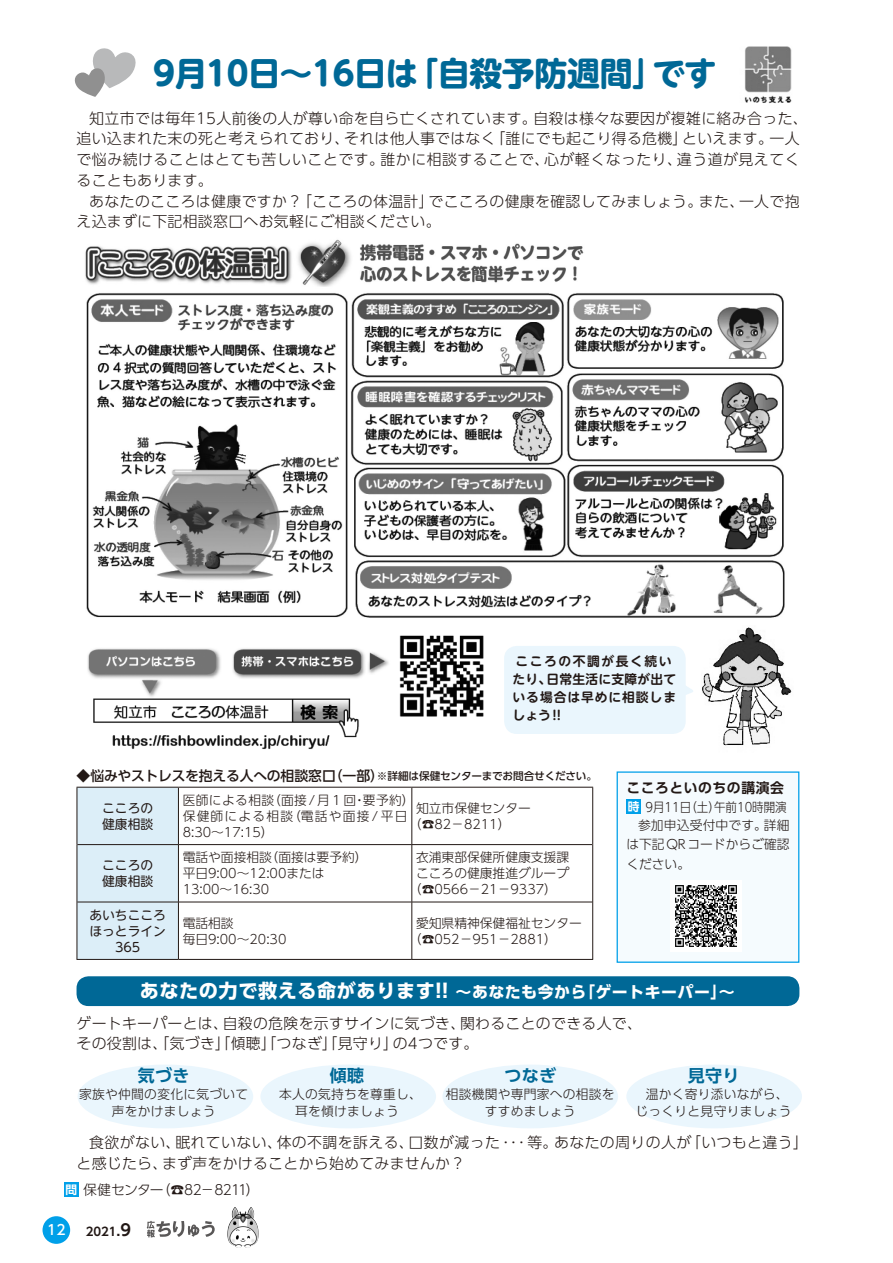
<style>
.page{position:relative;width:893px;height:1263px;background:#fff}
.page>*{position:absolute;margin:0;border:0;box-sizing:border-box;transform-origin:0 0}
.t1{font:700 33px "UD Shin M Go Pro";letter-spacing:-.03em;color:#006896}
.t2{font:700 16.95px "UD Shin Go Pro De";letter-spacing:.02em;color:#006896}
.t3{font:700 15.9px "UD Shin Go Pro";letter-spacing:.03em;color:#fff}
.t4{font:300 14.85px/20.7px "UD Shin Go Pro";letter-spacing:.025em;color:#221815}
.t5{font:500 13.8px "UD Shin Go Pro";letter-spacing:-.01em;color:#221815}
.t6{font:300 13.8px "UD Shin Go Pro";letter-spacing:-.06em;color:#221815}
.t7{font:700 13.8px "UD Shin Go Pro De";letter-spacing:.04em;color:#221815}
.t8{font:500 13.8px "UD Shin Go Pro";color:#fff}
.t9{font:300 12.75px/15.9px "UD Shin Go Pro";letter-spacing:.005em;color:#221815;text-align:center}
.t10{font:300 12.75px/15.9px "UD Shin Go Pro";letter-spacing:.03em;color:#221815}
.t11{font:700 12.75px/18.1px "UD Shin M Go Pro De";letter-spacing:.075em;color:#221815}
.t12{font:12.75px/15.9px "UD Shin M Go Pro";color:#221815}
.t13{font:300 12.75px "UD Shin Go Pro";letter-spacing:.005em;color:#221815;scale:.9 1}
.t14{font:700 11.7px "UD Shin Go Pro De";color:#221815}
.s1{font-size:10.65px}
.s2{font-family:"UD Shin Go Pro De";font-weight:700;font-size:11.7px;color:#fff}
.s3{font-size:19.2px}
.s4{font-size:13.8px}
.s5{font-size:15.9px}
</style>
<div class="page">
<div style="left:78px;top:1064px;width:175px;height:64px;background:#eaf6fd;border-radius:50%"></div>
<div style="left:260px;top:1064px;width:176px;height:64px;background:#eaf6fd;border-radius:50%"></div>
<div style="left:442px;top:1064px;width:176px;height:64px;background:#eaf6fd;border-radius:50%"></div>
<div style="left:626px;top:1064px;width:176px;height:64px;background:#eaf6fd;border-radius:50%"></div>
<div style="left:43px;top:1216px;width:27px;height:28px;background:#00a0e9;border-radius:50%"></div>
<svg style="left:147px;top:1221px;width:68px;height:16px"></svg>
<svg style="left:238px;top:1207px;width:13px;height:7px"></svg>
<img style="left:85px;top:239px;width:700px;height:379px">
<div style="left:64px;top:1182px;width:15px;height:15px;background:#00a0e9"></div>
<div style="left:77px;top:976px;width:722px;height:30px;background:#006896;border-radius:12px"></div>
<div style="left:617px;top:772px;width:182px;height:190px;background:#f5fbfe"></div>
<div style="left:626px;top:799px;width:15px;height:15px;background:#00a0e9"></div>
<div style="left:617px;top:771px;width:182px;height:192px;border:1px solid #00a0e9"></div>
<div style="left:78px;top:788px;width:100px;height:171px;background:#dceef8"></div>
<hr style="left:77px;top:787px;width:101px;height:1px;background:#221815">
<hr style="left:77px;top:788px;width:1px;height:56px;background:#221815">
<hr style="left:178px;top:788px;width:1px;height:56px;background:#221815">
<hr style="left:412px;top:788px;width:1px;height:56px;background:#221815">
<hr style="left:77px;top:844px;width:101px;height:1px;background:#221815">
<hr style="left:178px;top:844px;width:234px;height:1px;background:#221815">
<hr style="left:178px;top:845px;width:1px;height:57px;background:#221815">
<hr style="left:412px;top:844px;width:180px;height:1px;background:#221815">
<hr style="left:412px;top:845px;width:1px;height:57px;background:#221815">
<hr style="left:178px;top:902px;width:234px;height:1px;background:#221815">
<hr style="left:412px;top:902px;width:180px;height:1px;background:#221815">
<hr style="left:178px;top:959px;width:234px;height:1px;background:#221815">
<hr style="left:412px;top:959px;width:181px;height:1px;background:#221815">
<hr style="left:178px;top:902px;width:1px;height:57px;background:#221815">
<hr style="left:412px;top:902px;width:1px;height:57px;background:#221815">
<hr style="left:77px;top:959px;width:101px;height:1px;background:#221815">
<hr style="left:178px;top:787px;width:234px;height:1px;background:#221815">
<hr style="left:412px;top:787px;width:181px;height:1px;background:#221815">
<hr style="left:592px;top:788px;width:1px;height:56px;background:#221815">
<hr style="left:77px;top:844px;width:1px;height:58px;background:#221815">
<hr style="left:592px;top:844px;width:1px;height:58px;background:#221815">
<hr style="left:77px;top:902px;width:1px;height:57px;background:#221815">
<hr style="left:592px;top:902px;width:1px;height:57px;background:#221815">
<hr style="left:77px;top:902px;width:101px;height:1px;background:#221815">
<img style="left:87px;top:635px;width:397px;height:114px">
<img style="left:702px;top:627px;width:90px;height:119px">
<div style="left:504px;top:646px;width:182px;height:88px;background:#eaf6fd;border-radius:13px"></div>
<svg style="left:686px;top:686px;width:7px;height:9px"></svg>
<img style="left:744px;top:46px;width:48px;height:58px">
<svg style="left:74px;top:48px;width:62px;height:49px"></svg>
<img style="left:675px;top:885px;width:62px;height:62px">
<h1 class="t1" style="left:153px;top:47px;width:565px">9月１0日～１6日は「自殺予防週間」です</h1>
<p class="t4" style="left:77px;top:107px;width:733px;text-indent:13px">知立市では毎年15人前後の人が尊い命を自ら亡くされています。自殺は様々な要因が複雑に絡み合った、追い込まれた末の死と考えられており、それは他人事ではなく「誰にでも起こり得る危機」といえます。一人で悩み続けることはとても苦しいことです。誰かに相談することで、心が軽くなったり、違う道が見えてくることもあります。</p>
<p class="t4" style="left:77px;top:190px;width:725px;text-indent:13px">あなたのこころは健康ですか？「こころの体温計」でこころの健康を確認してみましょう。また、一人で抱え込まずに下記相談窓口へお気軽にご相談ください。</p>
<p class="t11" style="left:513px;top:651px;width:165px">こころの不調が長く続いたり、日常生活に支障が出ている場合は早めに相談しましょう!!</p>
<p class="t5" style="left:77px;top:764px;width:522px">◆悩みやストレスを抱える人への相談窓口（一部）<span class="s1">※詳細は保健センターまでお問合せください。</span></p>
<p class="t12" style="left:102px;top:799px;width:53px">こころの健康相談</p>
<p class="t10" style="left:183px;top:791px;width:233px">医師による相談（面接/月１回・要予約）保健師による相談（電話や面接/平日<br>8:30～17:15）</p>
<p class="t9" style="left:409px;top:799px;width:136px;text-align:left;text-indent:7px">知立市保健センター　（☎82－8211）</p>
<p class="t12" style="left:102px;top:857px;width:53px">こころの健康相談</p>
<p class="t9" style="left:183px;top:849px;width:186px;text-align:left">電話や面接相談（面接は要予約）平日9:00～12:00または<br>13:00～16:30</p>
<p class="t9" style="left:416px;top:849px;width:155px">衣浦東部保健所健康支援課</p>
<p class="t9" style="left:416px;top:865px;width:155px">こころの健康推進グループ</p>
<p class="t9" style="left:409px;top:881px;width:149px">（☎0566－21－9337）</p>
<p class="t12" style="left:89px;top:906px;width:78px;text-align:center">あいちこころほっとライン<br>365</p>
<p class="t9" style="left:183px;top:914px;width:105px;text-align:left">電話相談<br>毎日9:00～20:30</p>
<p class="t9" style="left:409px;top:914px;width:174px;text-align:left;text-indent:7px">愛知県精神保健福祉センター（☎052－951－2881）</p>
<p class="t7" style="left:626px;top:777px;width:159px">こころといのちの講演会</p>
<p class="t13" style="left:628px;top:796px;width:178px"><span class="s2">時</span> 9月11日（土）午前10時開演</p>
<p class="t9" style="left:638px;top:816px;width:153px">参加申込受付中です。詳細</p>
<p class="t9" style="left:626px;top:835px;width:165px">は下記QRコードからご確認</p>
<p class="t9" style="left:626px;top:856px;width:65px">ください。</p>
<p class="t3" style="left:140px;top:979px;width:596px"><span class="s3">あなたの力で救える命があります!!</span> ～あなたも今から「ゲートキーパー」～</p>
<p class="t4" style="left:77px;top:1012px;width:567px">ゲートキーパーとは、自殺の危険を示すサインに気づき、関わることのできる人で、その役割は、「気づき」「傾聴」「つなぎ」「見守り」の4つです。</p>
<p class="t2" style="left:138px;top:1062px;width:53px">気づき</p>
<p class="t9" style="left:79px;top:1085px;width:170px;line-height:17px">家族や仲間の変化に気づいて声をかけましょう</p>
<p class="t2" style="left:504px;top:1062px;width:53px">つなぎ</p>
<p class="t9" style="left:446px;top:1085px;width:170px;line-height:17px">相談機関や専門家への相談をすすめましょう</p>
<p class="t2" style="left:330px;top:1062px;width:36px">傾聴</p>
<p class="t9" style="left:279px;top:1085px;width:144px;line-height:17px">本人の気持ちを尊重し、耳を傾けましょう</p>
<p class="t2" style="left:688px;top:1062px;width:53px">見守り</p>
<p class="t9" style="left:636px;top:1085px;width:157px;line-height:17px">温かく寄り添いながら、じっくりと見守りましょう</p>
<p class="t4" style="left:77px;top:1131px;width:733px;text-indent:13px">食欲がない、眠れていない、体の不調を訴える、口数が減った･･･等。あなたの周りの人が「いつもと違う」と感じたら、まず声をかけることから始めてみませんか？</p>
<p class="t6" style="left:65px;top:1178px;width:196px"><span class="s2">問</span> 保健センター（☎82－8211）</p>
<p class="t8" style="left:47px;top:1218px;width:20px">12</p>
<p class="t14" style="left:86px;top:1222px;width:47px">2021<span class="s4">.</span><span class="s5">9</span></p>
</div>
